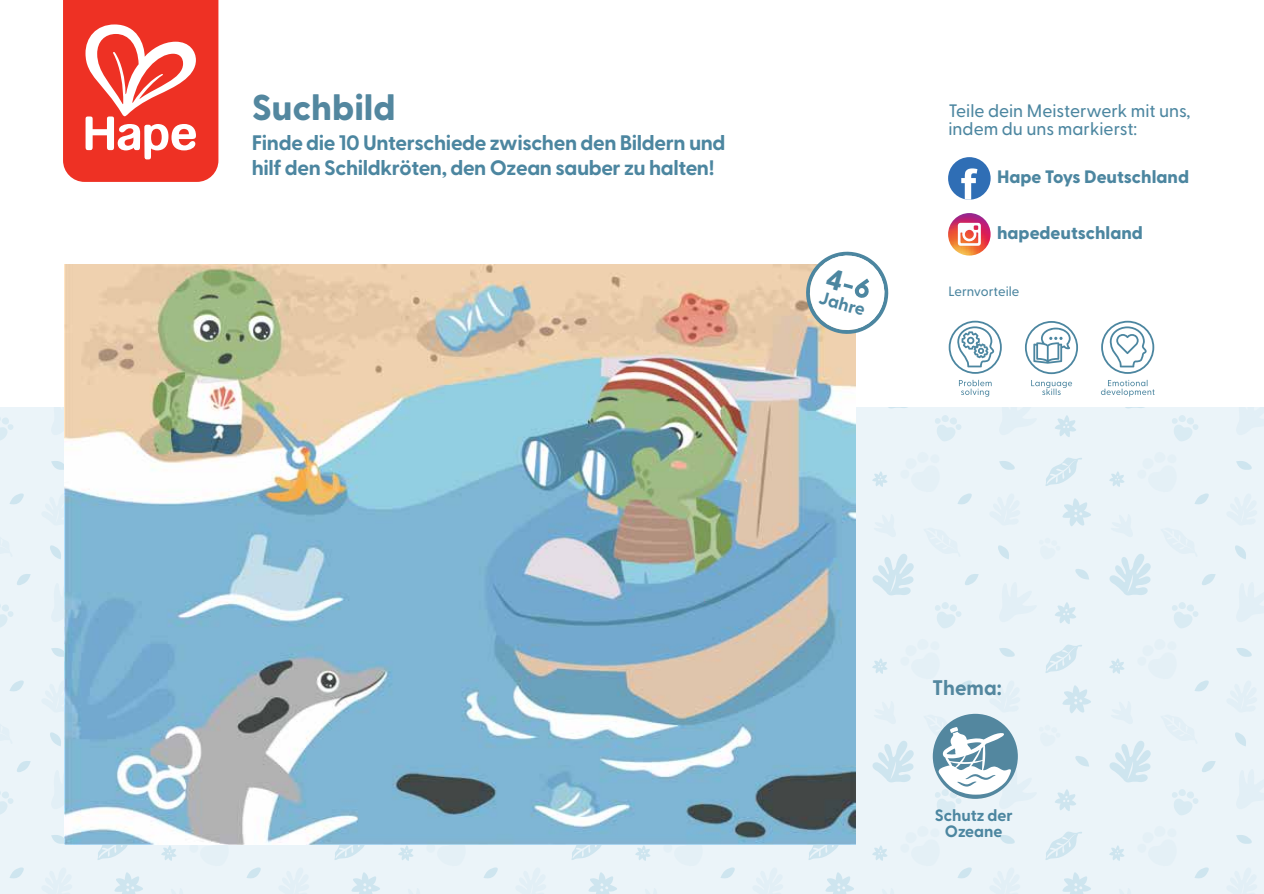
<style>
.page{position:relative;width:1264px;height:894px;background:#fff}
.page>*{position:absolute;margin:0;border:0;box-sizing:border-box;transform-origin:0 0}
.t1{font:800 36px "Greycliff CF";color:#53879f}
.t2{font:700 21px/25.5px "Greycliff CF";letter-spacing:-.02em;color:#4c86a0}
.t3{font:700 21px "Greycliff CF";color:#53879f}
.t4{font:500 18px/18px "Greycliff CF";color:#4c86a0}
.t5{font:800 18px "Greycliff CF";color:#4c86a0}
.t6{font:700 18px "Greycliff CF";color:#4c86a0}
.t7{font:700 16.5px/16.5px "Greycliff CF";color:#4c86a0;text-align:center}
.t8{font:500 13.5px "Greycliff CF";color:#4c86a0}
</style>
<div class="page">
<div style="left:0;top:408px;width:1264px;height:486px;background:#ebf4f9"></div>
<img style="left:64px;top:264px;width:791px;height:581px">
<svg style="left:63px;top:0;width:155px;height:182px"></svg>
<svg style="left:1025px;top:321px;width:53px;height:53px"></svg>
<svg style="left:1031px;top:380px;width:41px;height:15px"></svg>
<svg style="left:948px;top:321px;width:53px;height:53px"></svg>
<svg style="left:959px;top:380px;width:32px;height:17px"></svg>
<svg style="left:1101px;top:380px;width:53px;height:16px"></svg>
<svg style="left:1101px;top:321px;width:53px;height:53px"></svg>
<svg style="left:932px;top:713px;width:86px;height:86px"></svg>
<svg style="left:948px;top:213px;width:42px;height:42px"></svg>
<svg style="left:958px;top:223px;width:23px;height:23px"></svg>
<svg style="left:948px;top:157px;width:42px;height:43px"></svg>
<svg style="left:801px;top:251px;width:88px;height:87px"></svg>
<h1 class="t1" style="left:252px;top:79px;width:145px">Suchbild</h1>
<p class="t2" style="left:252px;top:128px;width:475px">Finde die 10 Unterschiede zwischen den Bildern und hilf den Schildkröten, den Ozean sauber zu halten!</p>
<p class="t6" style="left:823px;top:284px;width:49px;rotate:15deg">Jahre</p>
<p class="t4" style="left:948px;top:101px;width:244px">Teile dein Meisterwerk mit uns, indem du uns markierst:</p>
<p class="t5" style="left:997px;top:163px;width:194px">Hape Toys Deutschland</p>
<p class="t5" style="left:997px;top:219px;width:147px">hapedeutschland</p>
<p class="t8" style="left:948px;top:281px;width:72px">Lernvorteile</p>
<p class="t3" style="left:932px;top:672px;width:71px">Thema:</p>
<p class="t7" style="left:934px;top:806px;width:80px">Schutz der<br>Ozeane</p>
</div>
